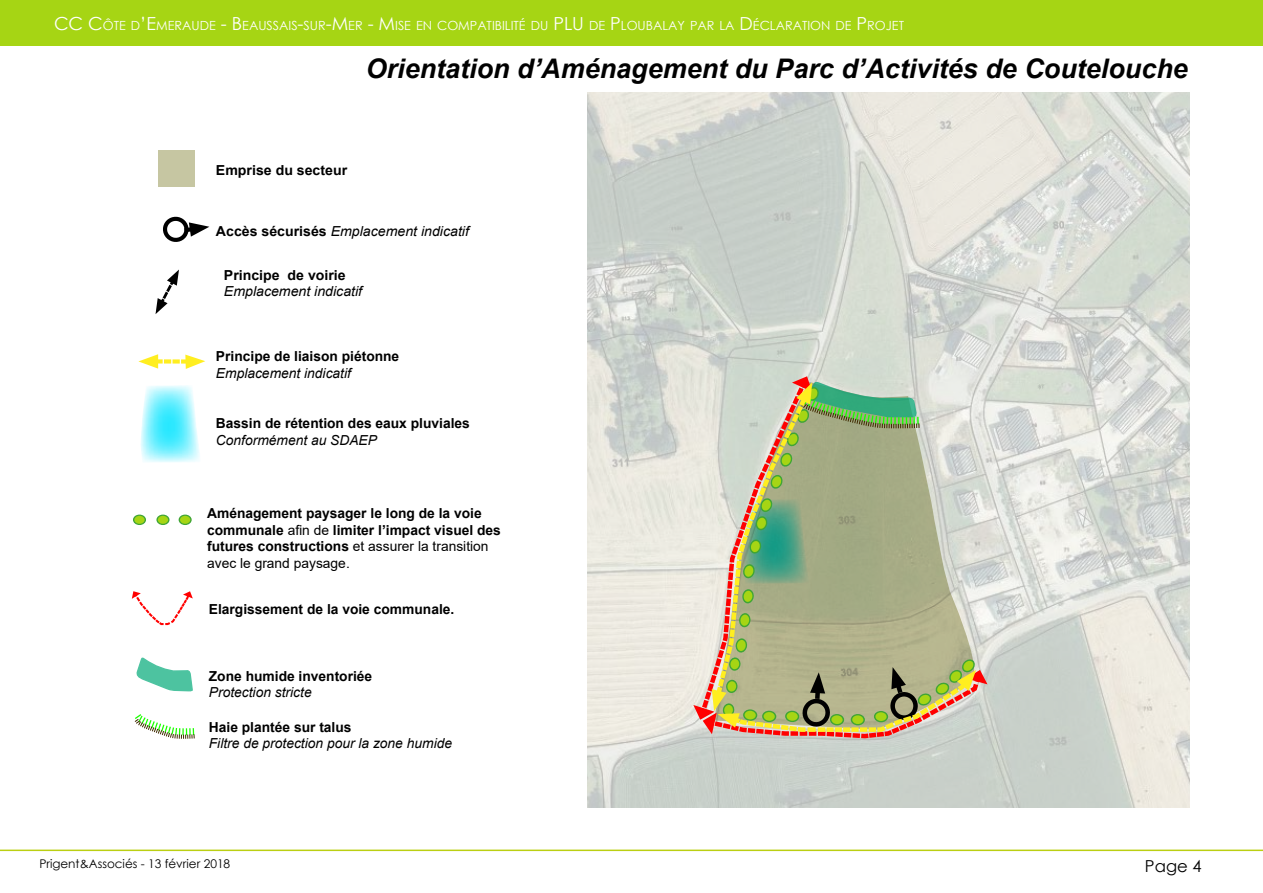
<style>
.page{position:relative;width:1263px;height:893px;background:#fff}
.page>*{position:absolute;margin:0;border:0;box-sizing:border-box;transform-origin:0 0}
.t1{font:italic 700 27px "Arial";color:#000}
.t2{font:16.5px "Century Gothic";color:#000}
.t3{font:700 13.8px/16.5px "Arial";color:#000}
.t4{font:italic 13.8px "Arial";color:#000}
.t5{font:12.6px "Century Gothic";color:#fff}
.t6{font:12px "Century Gothic";color:#000}
.s1{font-size:18px}
.s2{font-weight:700;font-style:normal}
.s3{font-weight:400}
</style>
<div class="page">
<div style="left:0;top:0;width:1263px;height:46px;background:#a6d514"></div>
<svg style="left:587px;top:92px;width:603px;height:716px"></svg>
<svg style="left:693px;top:376px;width:294px;height:365px"></svg>
<div style="left:158px;top:150px;width:37px;height:36px;background:#c6c6a2"></div>
<svg style="left:138px;top:354px;width:67px;height:15px"></svg>
<div style="left:134px;top:515px;width:11px;height:9px;background:#a6d514;border-radius:50%"></div>
<div style="left:133px;top:515px;width:13px;height:10px;border:1px solid #3fa535;border-radius:50%"></div>
<div style="left:157px;top:515px;width:12px;height:9px;background:#a6d514;border-radius:50%"></div>
<div style="left:156px;top:515px;width:13px;height:10px;border:1px solid #3fa535;border-radius:50%"></div>
<div style="left:179px;top:515px;width:12px;height:9px;background:#a6d514;border-radius:50%"></div>
<div style="left:179px;top:515px;width:13px;height:10px;border:1px solid #3fa535;border-radius:50%"></div>
<svg style="left:156px;top:270px;width:23px;height:44px"></svg>
<svg style="left:163px;top:216px;width:46px;height:26px"></svg>
<svg style="left:132px;top:591px;width:61px;height:35px"></svg>
<svg style="left:141px;top:385px;width:59px;height:77px"></svg>
<svg style="left:136px;top:657px;width:57px;height:35px"></svg>
<svg style="left:134px;top:714px;width:61px;height:25px"></svg>
<p class="t5" style="left:54px;top:16px;width:510px"><span class="s1">CC C</span>ÔTE D<span class="s1">’E</span>MERAUDE <span class="s1">- B</span>EAUSSAIS<span class="s1">-</span>SUR<span class="s1">-M</span> ER <span class="s1">- M</span> ISE EN COMPATIBILITÉ DU <span class="s1">PLU</span></p>
<p class="t5" style="left:589px;top:16px;width:316px">DE <span class="s1">P</span> LOUBALAY PAR LA <span class="s1">D</span> ÉCLARATION DE <span class="s1">P</span> ROJET</p>
<h1 class="t1" style="left:366px;top:51px;width:824px">Orientation d’Aménagement du Parc d’Activités de Coutelouche</h1>
<p class="t3" style="left:216px;top:162px;width:133px">Emprise du secteur</p>
<p class="t4" style="left:216px;top:222px;width:255px"><span class="s2">Accès sécurisés</span> Emplacement indicatif</p>
<p class="t3" style="left:224px;top:267px;width:123px">Principe de voirie</p>
<p class="t4" style="left:224px;top:282px;width:140px">Emplacement indicatif</p>
<p class="t3" style="left:216px;top:348px;width:185px">Principe de liaison piétonne</p>
<p class="t4" style="left:216px;top:364px;width:136px">Emplacement indicatif</p>
<p class="t3" style="left:216px;top:415px;width:255px">Bassin de rétention des eaux pluviales</p>
<p class="t4" style="left:216px;top:431px;width:163px">Conformément au SDAEP</p>
<p class="t3" style="left:207px;top:505px;width:295px">Aménagement paysager le long de la voie communale <span class="s3">afin de</span> limiter l’impact visuel des futures constructions <span class="s3">et assurer la transition avec le grand paysage.</span></p>
<p class="t3" style="left:209px;top:601px;width:247px">Elargissement de la voie communale.</p>
<p class="t3" style="left:209px;top:668px;width:165px">Zone humide inventoriée</p>
<p class="t4" style="left:209px;top:683px;width:104px">Protection stricte</p>
<p class="t3" style="left:209px;top:719px;width:144px">Haie plantée sur talus</p>
<p class="t4" style="left:209px;top:735px;width:245px">Filtre de protection pour la zone humide</p>
<p class="t6" style="left:39px;top:855px;width:192px">Prigent&amp;Associés - 13 février 2018</p>
<p class="t2" style="left:1145px;top:854px;width:58px">Page 4</p>
</div>
